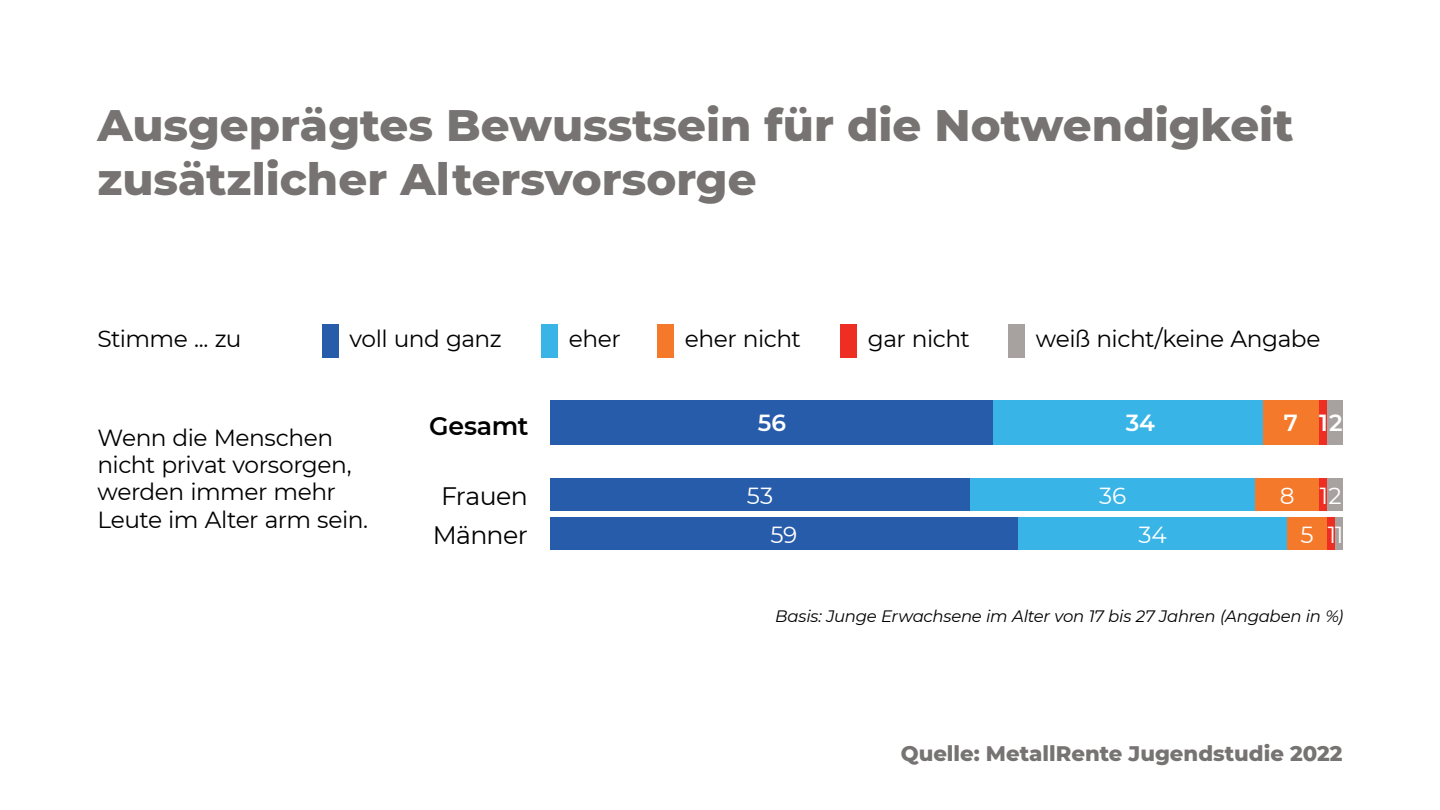
<style>
.page{position:relative;width:1440px;height:810px;background:#fff}
.page>*{position:absolute;margin:0;border:0;box-sizing:border-box;transform-origin:0 0}
.t1{font:800 45px/54px "Montserrat";color:#767372}
.t2{font:25.2px "Montserrat";letter-spacing:-.025em;color:#000}
.t3{font:600 25.2px "Montserrat";letter-spacing:-.01em;color:#000}
.t4{font:23.25px/27.2px "Montserrat";letter-spacing:-.02em;color:#000}
.t5{font:23.25px "Montserrat";letter-spacing:-.005em;color:#fff}
.t6{font:600 23.25px "Montserrat";color:#fff}
.t7{font:800 21.52px "Montserrat";color:#767372}
.t8{font:italic 16.5px "Montserrat";letter-spacing:-.015em;color:#000}
</style>
<div class="page">
<div style="left:1319px;top:401px;width:8px;height:44px;background:#ee2e22"></div>
<div style="left:322px;top:324px;width:17px;height:34px;background:#275caa"></div>
<div style="left:541px;top:324px;width:17px;height:34px;background:#39b4e7"></div>
<div style="left:657px;top:324px;width:17px;height:34px;background:#f4792a"></div>
<div style="left:840px;top:324px;width:17px;height:34px;background:#ee2e22"></div>
<div style="left:1008px;top:324px;width:17px;height:34px;background:#a7a2a0"></div>
<div style="left:550px;top:401px;width:444px;height:44px;background:#275caa"></div>
<div style="left:994px;top:401px;width:270px;height:44px;background:#39b4e7"></div>
<div style="left:1263px;top:401px;width:56px;height:44px;background:#f4792a"></div>
<div style="left:1327px;top:401px;width:16px;height:44px;background:#a7a2a0"></div>
<div style="left:550px;top:517px;width:468px;height:33px;background:#275caa"></div>
<div style="left:1018px;top:517px;width:270px;height:33px;background:#39b4e7"></div>
<div style="left:1287px;top:517px;width:40px;height:33px;background:#f4792a"></div>
<div style="left:1327px;top:517px;width:8px;height:33px;background:#ee2e22"></div>
<div style="left:1335px;top:517px;width:8px;height:33px;background:#a7a2a0"></div>
<div style="left:550px;top:478px;width:420px;height:33px;background:#275caa"></div>
<div style="left:970px;top:478px;width:285px;height:33px;background:#39b4e7"></div>
<div style="left:1255px;top:478px;width:64px;height:33px;background:#f4792a"></div>
<div style="left:1319px;top:478px;width:8px;height:33px;background:#ee2e22"></div>
<div style="left:1327px;top:478px;width:16px;height:33px;background:#a7a2a0"></div>
<h1 class="t1" style="left:98px;top:96px;width:1197px">Ausgeprägtes Bewusstsein für die Notwendigkeit zusätzlicher Altersvorsorge</h1>
<p class="t4" style="left:97px;top:324px;width:146px">Stimme ... zu</p>
<p class="t4" style="left:350px;top:324px;width:154px">voll und ganz</p>
<p class="t4" style="left:569px;top:324px;width:53px">eher</p>
<p class="t4" style="left:685px;top:324px;width:117px">eher nicht</p>
<p class="t4" style="left:868px;top:324px;width:103px">gar nicht</p>
<p class="t4" style="left:1036px;top:324px;width:286px">weiß nicht/keine Angabe</p>
<p class="t4" style="left:98px;top:423px;width:272px">Wenn die Menschen nicht privat vorsorgen, werden immer mehr<br>Leute im Alter arm sein.</p>
<p class="t3" style="left:429px;top:408px;width:101px">Gesamt</p>
<p class="t6" style="left:758px;top:407px;width:30px">56</p>
<p class="t6" style="left:1126px;top:407px;width:31px">34</p>
<p class="t6" style="left:1284px;top:407px;width:16px">7</p>
<p class="t6" style="left:1319px;top:407px;width:25px">12</p>
<p class="t2" style="left:441px;top:479px;width:88px">Frauen</p>
<p class="t5" style="left:747px;top:480px;width:28px">53</p>
<p class="t5" style="left:1099px;top:480px;width:29px">36</p>
<p class="t5" style="left:1280px;top:480px;width:63px">8 12</p>
<p class="t2" style="left:433px;top:518px;width:97px">Männer</p>
<p class="t5" style="left:771px;top:519px;width:28px">59</p>
<p class="t5" style="left:1138px;top:519px;width:30px">34</p>
<p class="t5" style="left:1300px;top:519px;width:45px">5 11</p>
<p class="t8" style="left:775px;top:605px;width:570px">Basis: Junge Erwachsene im Alter von 17 bis 27 Jahren (Angaben in %)</p>
<p class="t7" style="left:901px;top:737px;width:443px">Quelle: MetallRente Jugendstudie 2022</p>
</div>
